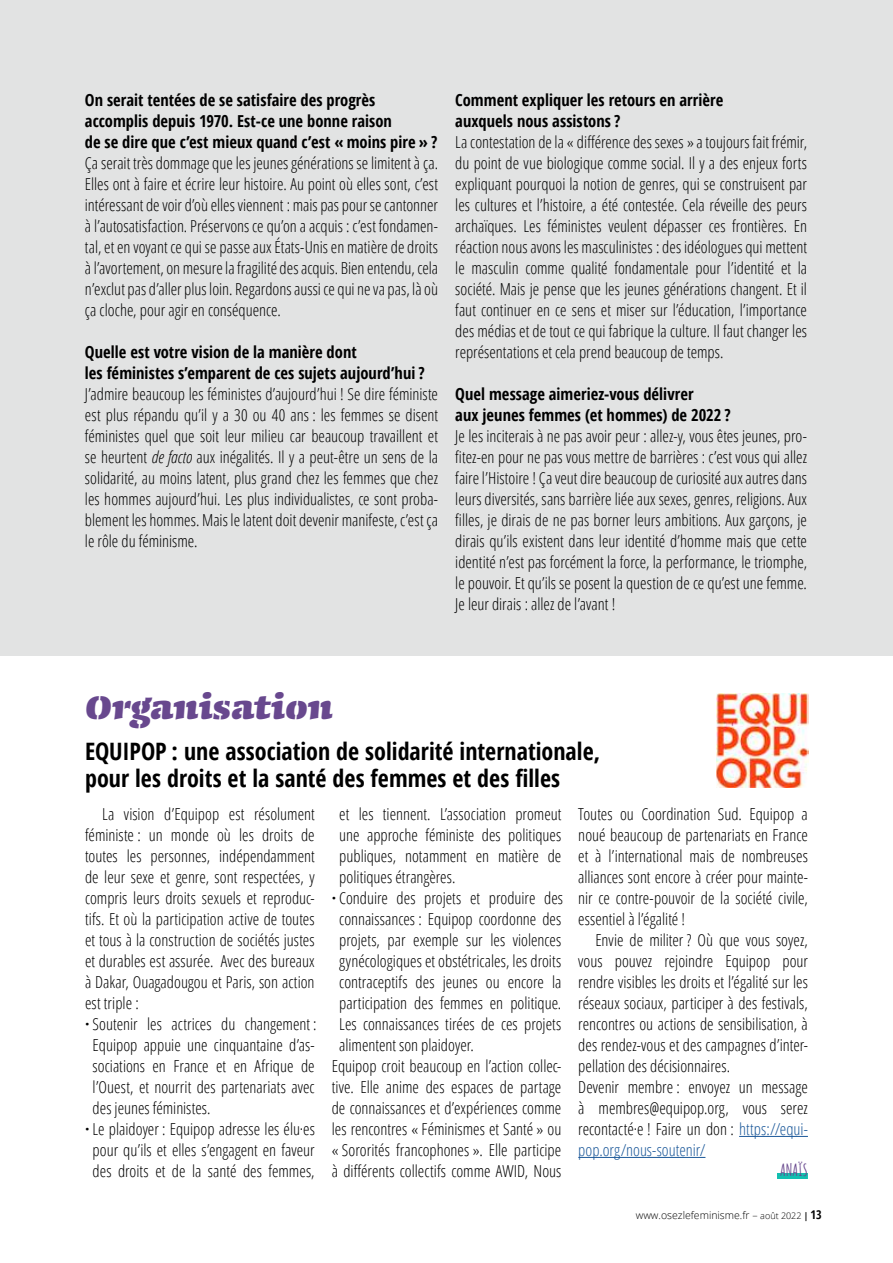
<style>
.page{position:relative;width:893px;height:1263px;background:#fff}
.page>*{position:absolute;margin:0;border:0;box-sizing:border-box;transform-origin:0 0}
.t1{font:900 42px "Conga Brava Stencil Std";color:#68488e}
.t2{font:700 24px/27px "Open Sans Condensed";color:#000}
.t3{font:300 16.5px/21px "Open Sans Condensed";color:#000;text-align:justify}
.t4{font:700 16.5px/21px "Open Sans Condensed";color:#000}
.t5{font:700 16.5px "Amatic SC";letter-spacing:.005em;color:#68488e}
.t6{font:300 10.5px "Open Sans";color:#000}
.s1{font-style:italic}
.s2{color:#1b5899}
.s3{font-weight:700}
.s4{font-size:9px}
.s5{font-family:"Open Sans Condensed";font-weight:700;font-size:9px}
.s6{font-family:"Open Sans Condensed";font-weight:700;font-size:12px}
</style>
<div class="page">
<div style="left:0;top:0;width:893px;height:656px;background:#e2e3e3"></div>
<hr style="left:739px;top:1136px;width:69px;height:1px;background:#1b5899">
<hr style="left:578px;top:1157px;width:127px;height:1px;background:#1b5899">
<div style="left:777px;top:1173px;width:31px;height:6px;background:#12bfb0"></div>
<img style="left:716px;top:693px;width:92px;height:94px">
<p class="t4" style="left:85px;top:89px;width:354px">On serait tentées de se satisfaire des progrès accomplis depuis 1970. Est-ce une bonne raison<br>de se dire que c’est mieux quand c’est « moins pire » ?</p>
<p class="t3" style="left:85px;top:152px;width:355px">Ça serait très dommage que les jeunes générations se limitent à ça.<br>Elles ont à faire et écrire leur histoire. Au point où elles sont, c’est intéressant de voir d’où elles viennent : mais pas pour se cantonner à l’autosatisfaction. Préservons ce qu’on a acquis : c’est fondamen&shy;tal, et en voyant ce qui se passe aux États-Unis en matière de droits à l’avortement, on mesure la fragilité des acquis. Bien entendu, cela n’exclut pas d’aller plus loin. Regardons aussi ce qui ne va pas, là où ça cloche, pour agir en conséquence.</p>
<p class="t4" style="left:85px;top:341px;width:341px">Quelle est votre vision de la manière dont<br>les féministes s’emparent de ces sujets aujourd’hui ?</p>
<p class="t3" style="left:85px;top:383px;width:355px">J’admire beaucoup les féministes d’aujourd’hui ! Se dire féministe est plus répandu qu’il y a 30 ou 40 ans : les femmes se disent féministes quel que soit leur milieu car beaucoup travaillent et se heurtent <span class="s1">de facto</span> aux inégalités. Il y a peut-être un sens de la solidarité, au moins latent, plus grand chez les femmes que chez les hommes aujourd’hui. Les plus individualistes, ce sont proba&shy;blement les hommes. Mais le latent doit devenir manifeste, c’est ça le rôle du féminisme.</p>
<p class="t4" style="left:455px;top:89px;width:270px">Comment expliquer les retours en arrière auxquels nous assistons ?</p>
<p class="t3" style="left:455px;top:131px;width:353px">La contestation de la « différence des sexes » a toujours fait frémir, du point de vue biologique comme social. Il y a des enjeux forts expliquant pourquoi la notion de genres, qui se construisent par les cultures et l’histoire, a été contestée. Cela réveille des peurs archaïques. Les féministes veulent dépasser ces frontières. En réaction nous avons les masculinistes : des idéologues qui mettent le masculin comme qualité fondamentale pour l’identité et la société. Mais je pense que les jeunes générations changent. Et il faut continuer en ce sens et miser sur l’éducation, l’importance des médias et de tout ce qui fabrique la culture. Il faut changer les représentations et cela prend beaucoup de temps.</p>
<p class="t4" style="left:455px;top:383px;width:277px">Quel message aimeriez-vous délivrer<br>aux jeunes femmes (et hommes) de 2022 ?</p>
<p class="t3" style="left:455px;top:425px;width:353px">Je les inciterais à ne pas avoir peur : allez-y, vous êtes jeunes, pro&shy;fitez-en pour ne pas vous mettre de barrières : c’est vous qui allez faire l’Histoire ! Ça veut dire beaucoup de curiosité aux autres dans leurs diversités, sans barrière liée aux sexes, genres, religions. Aux filles, je dirais de ne pas borner leurs ambitions. Aux garçons, je dirais qu’ils existent dans leur identité d’homme mais que cette identité n’est pas forcément la force, la performance, le triomphe, le pouvoir. Et qu’ils se posent la question de ce qu’est une femme.<br>Je leur dirais : allez de l’avant !</p>
<h1 class="t1" style="left:85px;top:687px;width:250px">Organisation</h1>
<h2 class="t2" style="left:85px;top:737px;width:517px">EQUIPOP : une association de solidarité internationale, pour les droits et la santé des femmes et des filles</h2>
<p class="t3" style="left:578px;top:803px;width:231px">Toutes ou Coordination Sud. Equipop a noué beaucoup de partenariats en France et à l’international mais de nombreuses alliances sont encore à créer pour mainte&shy;nir ce contre-pouvoir de la société civile, essentiel à l’égalité !</p>
<p class="t3" style="left:578px;top:929px;width:231px;text-align:left;text-indent:17px">Envie de militer ? Où que vous soyez, vous pouvez rejoindre Equipop pour rendre visibles les droits et l’égalité sur les réseaux sociaux, participer à des festivals, rencontres ou actions de sensibilisation, à des rendez-vous et des campagnes d’inter&shy;pellation des décisionnaires.<br>Devenir membre : envoyez un message à membres@equipop.org, vous serez recontacté·e ! Faire un don : <span class="s2">https://equi&shy;pop.org/nous-soutenir/</span></p>
<p class="t5" style="left:780px;top:1157px;width:29px">ANAÏS</p>
<p class="t3" style="left:102px;top:803px;width:214px">La vision d’Equipop est résolument</p>
<p class="t3" style="left:85px;top:824px;width:231px">féministe : un monde où les droits de</p>
<p class="t3" style="left:85px;top:845px;width:231px">toutes les personnes, indépendamment</p>
<p class="t3" style="left:85px;top:866px;width:231px">de leur sexe et genre, sont respectées, y</p>
<p class="t3" style="left:85px;top:887px;width:231px">compris leurs droits sexuels et reproduc-</p>
<p class="t3" style="left:85px;top:908px;width:231px">tifs. Et où la participation active de toutes</p>
<p class="t3" style="left:85px;top:929px;width:231px">et tous à la construction de sociétés justes</p>
<p class="t3" style="left:85px;top:950px;width:231px">et durables est assurée. Avec des bureaux</p>
<p class="t3" style="left:85px;top:971px;width:231px">à Dakar, Ouagadougou et Paris, son action</p>
<p class="t3" style="left:85px;top:992px;width:55px">est triple :</p>
<p class="t3" style="left:85px;top:1013px;width:233px"><span class="s3">·</span> Soutenir les actrices du changement :</p>
<p class="t3" style="left:93px;top:1034px;width:224px">Equipop appuie une cinquantaine d’as-</p>
<p class="t3" style="left:93px;top:1055px;width:224px">sociations en France et en Afrique de</p>
<p class="t3" style="left:93px;top:1076px;width:224px">l’Ouest, et nourrit des partenariats avec</p>
<p class="t3" style="left:93px;top:1097px;width:120px">des jeunes féministes.</p>
<p class="t3" style="left:85px;top:1118px;width:231px"><span class="s3">·</span> Le plaidoyer : Equipop adresse les élu·es</p>
<p class="t3" style="left:93px;top:1139px;width:224px">pour qu’ils et elles s’engagent en faveur</p>
<p class="t3" style="left:93px;top:1160px;width:224px">des droits et de la santé des femmes,</p>
<p class="t3" style="left:339px;top:803px;width:224px">et les tiennent. L’association promeut</p>
<p class="t3" style="left:339px;top:824px;width:224px">une approche féministe des politiques</p>
<p class="t3" style="left:339px;top:845px;width:224px">publiques, notamment en matière de</p>
<p class="t3" style="left:339px;top:866px;width:118px">politiques étrangères.</p>
<p class="t3" style="left:332px;top:887px;width:233px"><span class="s3">·</span> Conduire des projets et produire des</p>
<p class="t3" style="left:339px;top:908px;width:224px">connaissances : Equipop coordonne des</p>
<p class="t3" style="left:339px;top:929px;width:224px">projets, par exemple sur les violences</p>
<p class="t3" style="left:339px;top:950px;width:224px">gynécologiques et obstétricales, les droits</p>
<p class="t3" style="left:339px;top:971px;width:224px">contraceptifs des jeunes ou encore la</p>
<p class="t3" style="left:339px;top:992px;width:224px">participation des femmes en politique.</p>
<p class="t3" style="left:339px;top:1013px;width:224px">Les connaissances tirées de ces projets</p>
<p class="t3" style="left:339px;top:1034px;width:136px">alimentent son plaidoyer.</p>
<p class="t3" style="left:332px;top:1055px;width:231px">Equipop croit beaucoup en l’action collec-</p>
<p class="t3" style="left:332px;top:1076px;width:231px">tive. Elle anime des espaces de partage</p>
<p class="t3" style="left:332px;top:1097px;width:231px">de connaissances et d’expériences comme</p>
<p class="t3" style="left:332px;top:1118px;width:231px">les rencontres « Féminismes et Santé » ou</p>
<p class="t3" style="left:332px;top:1139px;width:231px">« Sororités francophones ». Elle participe</p>
<p class="t3" style="left:332px;top:1160px;width:231px">à différents collectifs comme AWID, Nous</p>
<p class="t6" style="left:636px;top:1208px;width:187px">www.osezlefeminisme.fr – <span class="s4">août 2022</span> <span class="s5">|</span> <span class="s6">13</span></p>
</div>
